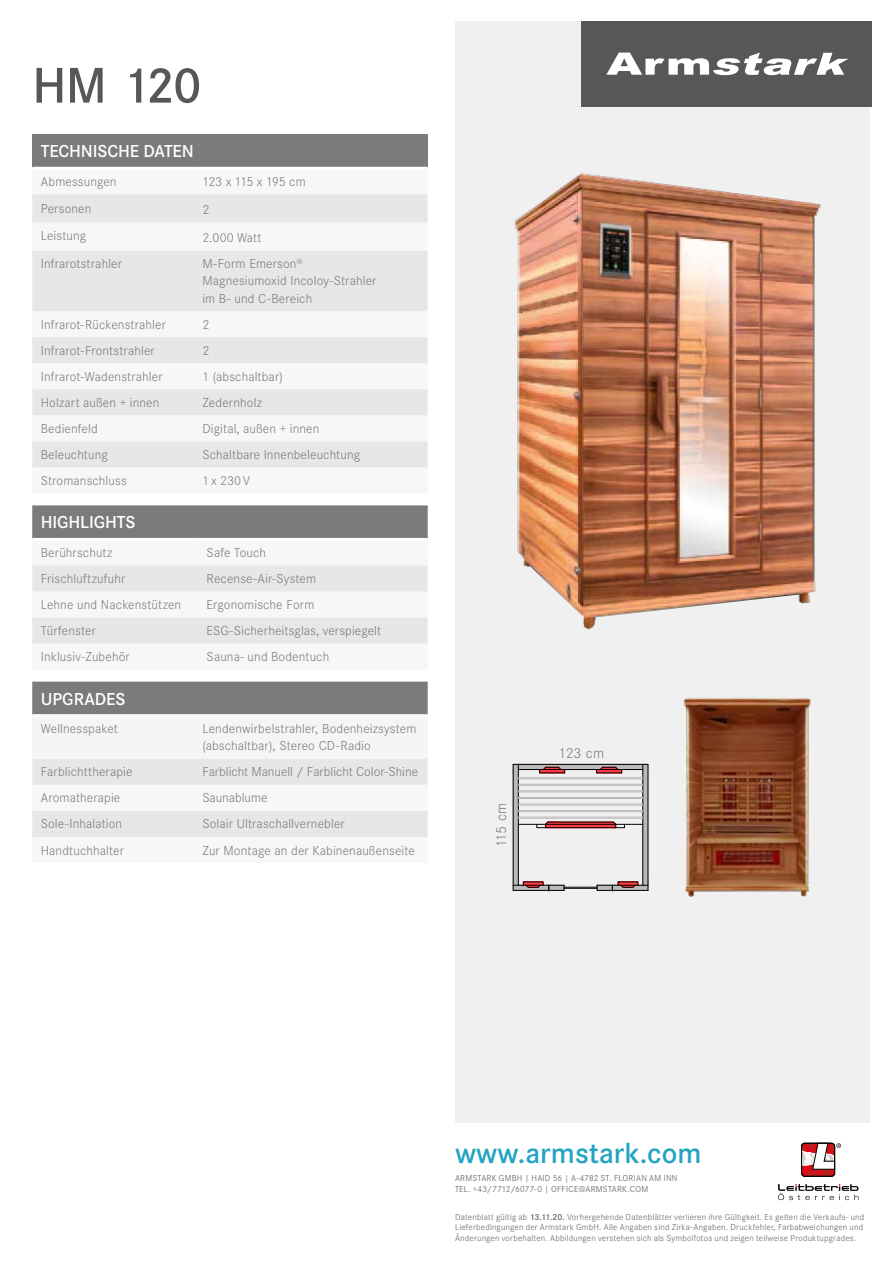
<style>
.page{position:relative;width:893px;height:1263px;background:#fff}
.page>*{position:absolute;margin:0;border:0;box-sizing:border-box;transform-origin:0 0}
.t1{font:600 52.05px "Corporate S";color:#575756}
.t2{font:600 30px "Corporate S";color:#23a4c3}
.t3{font:600 18px "Corporate S";letter-spacing:-.005em;color:#fff}
.t4{font:300 15px "Corporate S";letter-spacing:-.02em;color:#7c7b7b}
.t5{font:300 13.5px/17.1px "Corporate S";letter-spacing:.01em;color:#7c7b7b}
.t6{font:300 13.5px "Corporate S";letter-spacing:-.065em;color:#7c7b7b}
.t7{font:300 9px/10.8px "Corporate S";letter-spacing:.025em;color:#646363}
.t8{font:300 9px/10.8px "Corporate S";letter-spacing:.025em;color:#575756}
.s1{font-weight:600}
</style>
<div class="page">
<div style="left:455px;top:21px;width:415px;height:1102px;background:#f0f0f0"></div>
<div style="left:32px;top:134px;width:396px;height:34px;background:#7c7b7b"></div>
<svg style="left:32px;top:194px;width:396px;height:273px;fill:#e7e7e7"></svg>
<hr style="left:32px;top:167px;width:162px;height:3px;background:#fff">
<hr style="left:194px;top:167px;width:234px;height:3px;background:#fff">
<div style="left:32px;top:505px;width:396px;height:33px;background:#7c7b7b"></div>
<svg style="left:32px;top:565px;width:396px;height:79px"></svg>
<svg style="left:32px;top:682px;width:396px;height:155px"></svg>
<hr style="left:32px;top:714px;width:162px;height:3px;background:#fff">
<hr style="left:194px;top:714px;width:234px;height:3px;background:#fff">
<svg style="left:778px;top:1184px;width:80px;height:16px"></svg>
<svg style="left:801px;top:1143px;width:40px;height:33px"></svg>
<img style="left:513px;top:173px;width:308px;height:457px">
<img style="left:683px;top:697px;width:128px;height:200px">
<svg style="left:512px;top:763px;width:137px;height:129px"></svg>
<hr style="left:564px;top:887px;width:33px;height:1px;background:#000">
<hr style="left:564px;top:888px;width:33px;height:1px;background:#000">
<hr style="left:518px;top:818px;width:125px;height:1px;background:#bababa">
<hr style="left:518px;top:817px;width:125px;height:1px;background:#bababa">
<hr style="left:518px;top:811px;width:125px;height:1px;background:#bababa">
<hr style="left:518px;top:810px;width:125px;height:1px;background:#bababa">
<hr style="left:518px;top:805px;width:125px;height:1px;background:#bababa">
<hr style="left:518px;top:804px;width:125px;height:1px;background:#bababa">
<hr style="left:518px;top:798px;width:125px;height:1px;background:#bababa">
<hr style="left:518px;top:797px;width:125px;height:1px;background:#bababa">
<hr style="left:518px;top:792px;width:125px;height:1px;background:#bababa">
<hr style="left:518px;top:790px;width:125px;height:1px;background:#bababa">
<hr style="left:518px;top:785px;width:125px;height:1px;background:#bababa">
<hr style="left:518px;top:784px;width:125px;height:1px;background:#bababa">
<hr style="left:518px;top:778px;width:125px;height:1px;background:#bababa">
<hr style="left:518px;top:777px;width:125px;height:1px;background:#bababa">
<div style="left:581px;top:21px;width:291px;height:85px;background:#575756"></div>
<svg style="left:606px;top:53px;width:242px;height:22px"></svg>
<h1 class="t1" style="left:32px;top:50px;width:171px">HM 120</h1>
<h3 class="t3" style="left:41px;top:139px;width:155px">TECHNISCHE DATEN</h3>
<p class="t5" style="left:41px;top:172px;width:77px">Abmessungen</p>
<p class="t6" style="left:202px;top:173px;width:105px">123 x 115 x 195 cm</p>
<p class="t5" style="left:41px;top:199px;width:52px">Personen</p>
<p class="t5" style="left:202px;top:201px;width:9px">2</p>
<p class="t5" style="left:41px;top:227px;width:47px">Leistung</p>
<p class="t5" style="left:202px;top:229px;width:61px">2.000 Watt</p>
<p class="t5" style="left:41px;top:255px;width:83px">Infrarotstrahler</p>
<p class="t5" style="left:202px;top:255px;width:176px">M-Form Emerson<sup>®<br></sup>Magnesiumoxid Incoloy-Strahler im B- und C-Bereich</p>
<p class="t5" style="left:41px;top:315px;width:127px">Infrarot-Rückenstrahler</p>
<p class="t5" style="left:202px;top:315px;width:9px">2</p>
<p class="t5" style="left:41px;top:341px;width:115px">Infrarot-Frontstrahler</p>
<p class="t5" style="left:202px;top:341px;width:9px">2</p>
<p class="t5" style="left:41px;top:367px;width:123px">Infrarot-Wadenstrahler</p>
<p class="t5" style="left:202px;top:367px;width:82px">1 (abschaltbar)</p>
<p class="t5" style="left:41px;top:393px;width:120px">Holzart außen + innen</p>
<p class="t5" style="left:202px;top:393px;width:61px">Zedernholz</p>
<p class="t5" style="left:41px;top:419px;width:59px">Bedienfeld</p>
<p class="t5" style="left:202px;top:419px;width:119px">Digital, außen + innen</p>
<p class="t5" style="left:41px;top:445px;width:68px">Beleuchtung</p>
<p class="t5" style="left:202px;top:445px;width:159px">Schaltbare Innenbeleuchtung</p>
<p class="t5" style="left:41px;top:471px;width:88px">Stromanschluss</p>
<p class="t5" style="left:202px;top:471px;width:49px">1 x 230 V</p>
<h3 class="t3" style="left:41px;top:510px;width:96px">HIGHLIGHTS</h3>
<p class="t5" style="left:41px;top:543px;width:73px">Berührschutz</p>
<p class="t5" style="left:207px;top:543px;width:61px">Safe Touch</p>
<p class="t5" style="left:41px;top:569px;width:86px">Frischluftzufuhr</p>
<p class="t5" style="left:207px;top:569px;width:111px">Recense-Air-System</p>
<p class="t5" style="left:41px;top:595px;width:142px">Lehne und Nackenstützen</p>
<p class="t5" style="left:207px;top:595px;width:109px">Ergonomische Form</p>
<p class="t5" style="left:41px;top:622px;width:57px">Türfenster</p>
<p class="t5" style="left:207px;top:622px;width:176px">ESG-Sicherheitsglas, verspiegelt</p>
<p class="t5" style="left:41px;top:648px;width:90px">Inklusiv-Zubehör</p>
<p class="t5" style="left:207px;top:648px;width:124px">Sauna- und Bodentuch</p>
<h3 class="t3" style="left:41px;top:686px;width:86px">UPGRADES</h3>
<p class="t5" style="left:41px;top:720px;width:79px">Wellnesspaket</p>
<p class="t5" style="left:202px;top:720px;width:216px">Lendenwirbelstrahler, Bodenheizsystem (abschaltbar), Stereo CD-Radio</p>
<p class="t5" style="left:41px;top:763px;width:93px">Farblichttherapie</p>
<p class="t5" style="left:202px;top:763px;width:217px">Farblicht Manuell / Farblicht Color-Shine</p>
<p class="t5" style="left:41px;top:789px;width:81px">Aromatherapie</p>
<p class="t5" style="left:202px;top:789px;width:67px">Saunablume</p>
<p class="t5" style="left:41px;top:815px;width:83px">Sole-Inhalation</p>
<p class="t5" style="left:202px;top:815px;width:144px">Solair Ultraschallvernebler</p>
<p class="t5" style="left:41px;top:841px;width:85px">Handtuchhalter</p>
<p class="t5" style="left:202px;top:841px;width:214px">Zur Montage an der Kabinenaußenseite</p>
<p class="t4" style="left:491px;top:847px;width:46px;rotate:-90deg">115 cm</p>
<p class="t4" style="left:559px;top:743px;width:47px">123 cm</p>
<h2 class="t2" style="left:455px;top:1133px;width:248px">www.armstark.com</h2>
<p class="t8" style="left:455px;top:1172px;width:224px">ARMSTARK GMBH | HAID 56 | A-4782 ST. FLORIAN AM INN<br>TEL. +43/7712/6077-0 | OFFICE@ARMSTARK.COM</p>
<p class="t7" style="left:455px;top:1211px;width:411px">Datenblatt gültig ab <span class="s1">13.11.20.</span> Vorhergehende Datenblätter verlieren ihre Gültigkeit. Es gelten die Verkaufs- und<br>Lieferbedingungen der Armstark GmbH. Alle Angaben sind Zirka-Angaben. Druckfehler, Farbabweichungen und<br>Änderungen vorbehalten. Abbildungen verstehen sich als Symbolfotos und zeigen teilweise Produktupgrades.</p>
</div>
